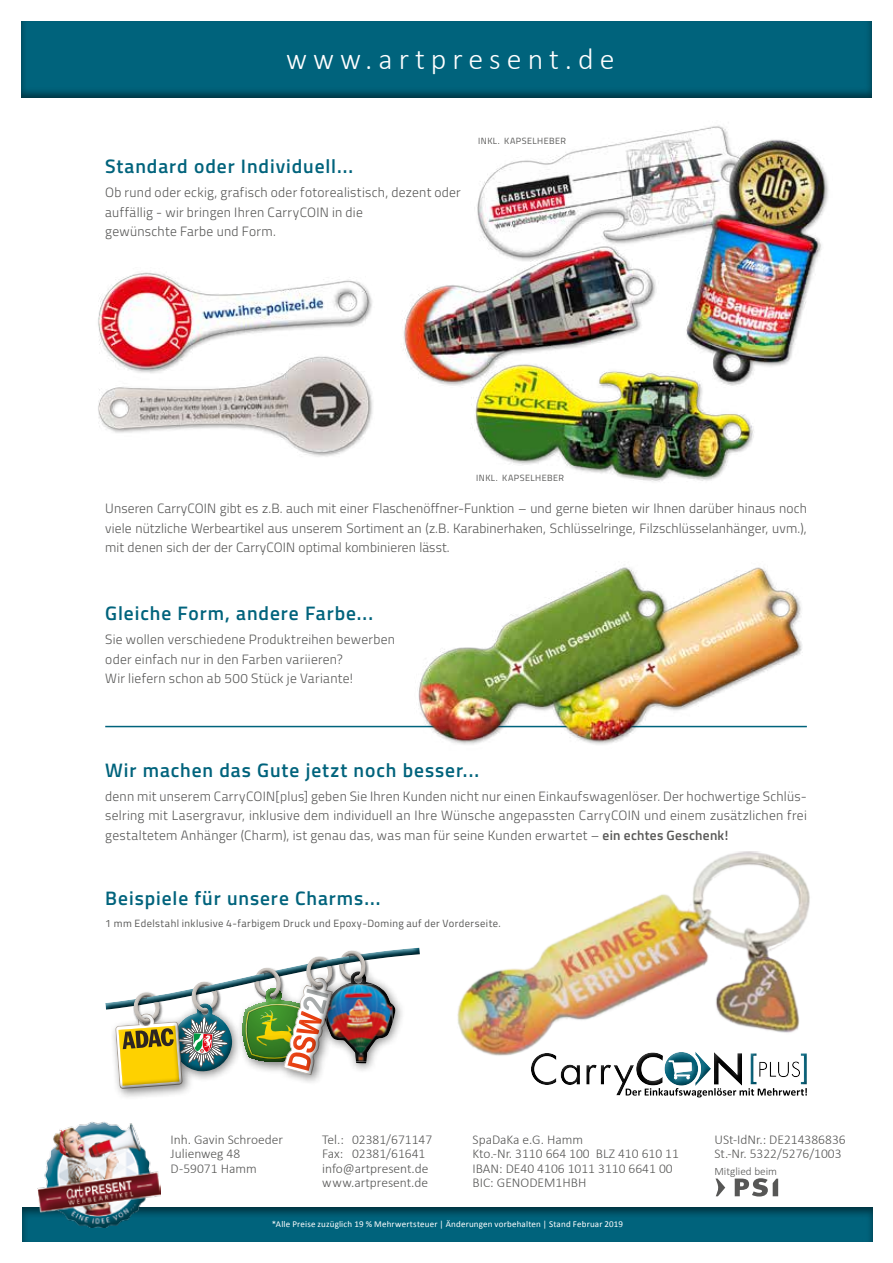
<style>
.page{position:relative;width:893px;height:1263px;background:#fff}
.page>*{position:absolute;margin:0;border:0;box-sizing:border-box;transform-origin:0 0}
.t1{font:300 30px "Calibri";letter-spacing:.2em;color:#fff}
.t2{font:600 19.5px "Titillium Web";letter-spacing:.05em;color:#00637c}
.t3{font:300 13.5px/19.5px "Titillium Web";letter-spacing:.02em;color:#575756;text-align:justify}
.t4{font:300 13.5px/14.2px "Calibri";color:#575756}
.t5{font:300 11.25px "Calibri";color:#575756}
.t6{font:10.5px "Titillium Web";letter-spacing:.04em;color:#575756}
.t7{font:9px "Calibri";letter-spacing:.02em;color:#fff}
.t8{font:9px "Titillium Web";letter-spacing:.045em;color:#575756}
.s1{font-weight:600}
</style>
<div class="page">
<hr style="left:105px;top:726px;width:702px;height:1px;background:#00637c">
<div style="left:109px;top:1008px;width:85px;height:92px;background:#000;opacity:.5"></div>
<img style="left:105px;top:947px;width:315px;height:142px">
<div style="left:530px;top:1051px;width:279px;height:46px;background:#000;opacity:.5"></div>
<svg style="left:586px;top:1058px;width:221px;height:39px"></svg>
<div style="left:19px;top:20px;width:853px;height:79px;background:#000;opacity:.5"></div>
<div style="left:20px;top:1206px;width:854px;height:36px;background:#000;opacity:.5"></div>
<svg style="left:715px;top:1178px;width:10px;height:18px"></svg>
<svg style="left:735px;top:1178px;width:43px;height:18px"></svg>
<img style="left:37px;top:1122px;width:124px;height:105px">
<img style="left:457px;top:851px;width:353px;height:207px">
<img style="left:388px;top:567px;width:419px;height:178px">
<img style="left:98px;top:125px;width:731px;height:357px">
<h1 class="t1" style="left:286px;top:41px;width:330px">www.artpresent.de</h1>
<h2 class="t2" style="left:105px;top:152px;width:249px">Standard oder Individuell...</h2>
<p class="t3" style="left:105px;top:182px;width:357px;text-align:left">Ob rund oder eckig, grafisch oder fotorealistisch, dezent oder auffällig - wir bringen Ihren CarryCOIN in die<br>gewünschte Farbe und Form.</p>
<p class="t8" style="left:478px;top:134px;width:89px">INKL. KAPSELHEBER</p>
<p class="t8" style="left:476px;top:471px;width:89px">INKL. KAPSELHEBER</p>
<p class="t3" style="left:105px;top:498px;width:703px">Unseren CarryCOIN gibt es z.B. auch mit einer Flaschenöffner-Funktion – und gerne bieten wir Ihnen darüber hinaus noch viele nützliche Werbeartikel aus unserem Sortiment an (z.B. Karabinerhaken, Schlüsselringe, Filzschlüsselanhänger, uvm.), mit denen sich der der CarryCOIN optimal kombinieren lässt.</p>
<h2 class="t2" style="left:105px;top:599px;width:269px">Gleiche Form, andere Farbe...</h2>
<p class="t3" style="left:105px;top:629px;width:291px;text-align:left">Sie wollen verschiedene Produktreihen bewerben oder einfach nur in den Farben variieren?<br>Wir liefern schon ab 500 Stück je Variante!</p>
<h2 class="t2" style="left:105px;top:755px;width:375px">Wir machen das Gute jetzt noch besser...</h2>
<p class="t3" style="left:105px;top:786px;width:703px">denn mit unserem CarryCOIN[plus] geben Sie Ihren Kunden nicht nur einen Einkaufswagenlöser. Der hochwertige Schlüs&shy;selring mit Lasergravur, inklusive dem individuell an Ihre Wünsche angepassten CarryCOIN und einem zusätzlichen frei gestaltetem Anhänger (Charm), ist genau das, was man für seine Kunden erwartet – <span class="s1">ein echtes Geschenk!</span></p>
<h2 class="t2" style="left:105px;top:883px;width:277px">Beispiele für unsere Charms...</h2>
<p class="t6" style="left:105px;top:916px;width:397px">1 mm Edelstahl inklusive 4-farbigem Druck und Epoxy-Doming auf der Vorderseite.</p>
<p class="t4" style="left:170px;top:1132px;width:114px">Inh. Gavin Schroeder<br>Julienweg 48<br>D -59071 Hamm</p>
<p class="t4" style="left:322px;top:1132px;width:112px">Tel.: 02381/671147<br>Fax: 02381/61641 info@artpresent.de www.artpresent.de</p>
<p class="t4" style="left:473px;top:1132px;width:208px">SpaDaKa e.G. Hamm<br>Kto.-Nr. 3110 664 100 BLZ 410 610 11<br>IBAN: DE40 4106 1011 3110 6641 00<br>BIC: GENODEM1HBH</p>
<p class="t7" style="left:272px;top:1218px;width:353px">*Alle Preise zuzüglich 19 % Mehrwertsteuer | Änderungen vorbehalten | Stand Februar 2019</p>
<p class="t4" style="left:714px;top:1132px;width:133px">USt-IdNr.: DE214386836<br>St.-Nr. 5322/5276/1003</p>
<p class="t5" style="left:714px;top:1164px;width:64px">Mitglied beim</p>
</div>
